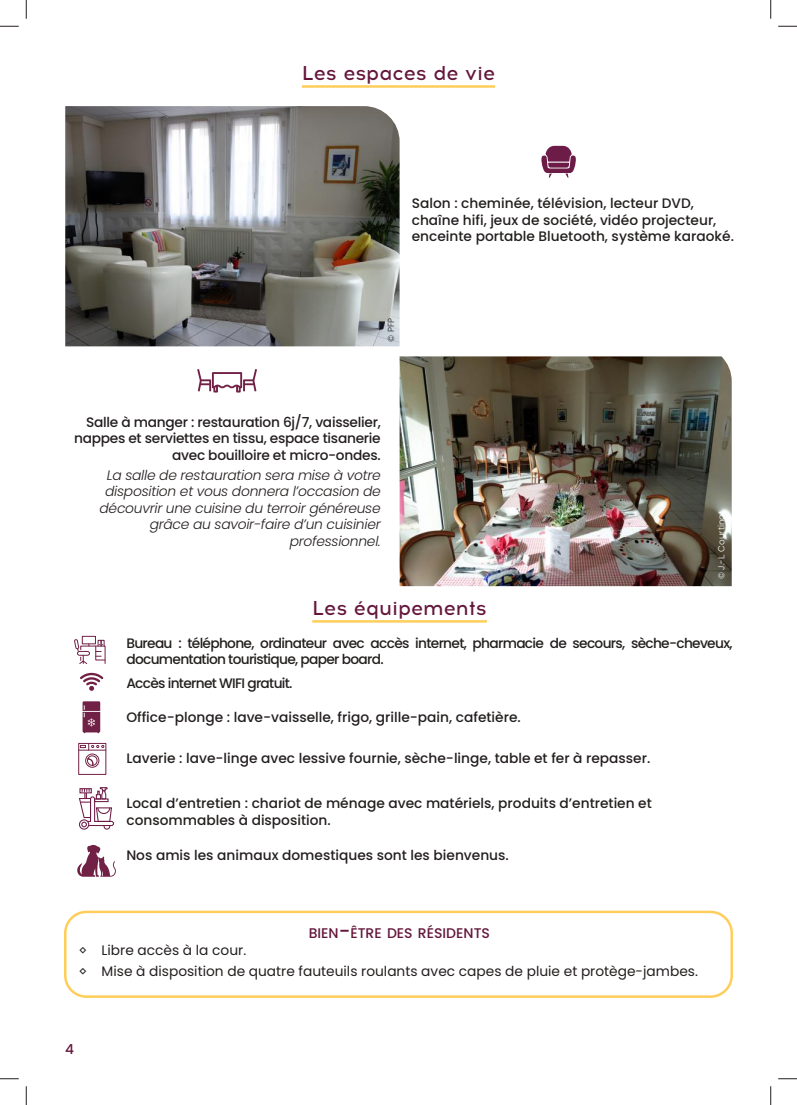
<style>
.page{position:relative;width:797px;height:1105px;background:#fff}
.page>*{position:absolute;margin:0;border:0;box-sizing:border-box;transform-origin:0 0}
.t1{font:500 20px "Acrom";color:#64173c}
.t2{font:500 14px "Poppins";color:#64173c}
.t3{font:500 13.75px/16.5px "Poppins";color:#241f1f}
.t4{font:italic 300 13.75px/16.5px "Poppins";letter-spacing:-.02em;color:#241f1f;text-align:right}
.t5{font:500 13.75px/16.5px "Poppins";letter-spacing:-.05em;color:#241f1f}
.t6{font:500 13.75px/16.5px "Poppins";letter-spacing:-.02em;color:#241f1f;text-align:right}
.t7{font:13.75px/21.5px "Poppins";color:#241f1f}
.t8{font:500 13.75px "Poppins";color:#64173c}
.t9{font:300 8.75px "Poppins";color:#fff}
.t10{font:300 8.75px "Poppins";color:#241f1f}
.s1{font-size:20px}
</style>
<div class="page">
<div style="left:64px;top:911px;width:669px;height:87px;border:2px solid #ffce5a;border-radius:21px"></div>
<hr style="left:302px;top:85px;width:193px;height:3px;background:#ffce5a">
<svg style="left:541px;top:146px;width:35px;height:32px"></svg>
<svg style="left:197px;top:369px;width:60px;height:23px"></svg>
<div style="left:82px;top:636px;width:14px;height:8px;border:1px solid #712145"></div>
<svg style="left:74px;top:639px;width:32px;height:25px"></svg>
<img style="left:65px;top:106px;width:334px;height:240px">
<svg style="left:83px;top:701px;width:17px;height:32px"></svg>
<div style="left:78px;top:743px;width:28px;height:32px;border:1px solid #712145"></div>
<div style="left:85px;top:754px;width:14px;height:14px;border:1px solid #712145;border-radius:50%"></div>
<svg style="left:79px;top:743px;width:27px;height:23px"></svg>
<div style="left:104px;top:823px;width:6px;height:7px;border:1px solid #6d1b47;border-radius:50%"></div>
<div style="left:79px;top:819px;width:10px;height:11px;border:1px solid #6d1b47;border-radius:50%"></div>
<svg style="left:78px;top:787px;width:36px;height:42px"></svg>
<svg style="left:77px;top:845px;width:39px;height:32px"></svg>
<svg style="left:80px;top:673px;width:23px;height:18px"></svg>
<hr style="left:312px;top:620px;width:175px;height:3px;background:#ffce5a">
<img style="left:399px;top:356px;width:332px;height:230px">
<svg style="left:0;top:25px;width:19px;height:2px"></svg>
<svg style="left:778px;top:25px;width:19px;height:2px"></svg>
<svg style="left:0;top:1078px;width:19px;height:1px"></svg>
<svg style="left:778px;top:1078px;width:19px;height:1px"></svg>
<svg style="left:25px;top:0;width:2px;height:19px"></svg>
<svg style="left:25px;top:1086px;width:2px;height:19px"></svg>
<svg style="left:770px;top:0;width:1px;height:19px"></svg>
<svg style="left:770px;top:1086px;width:1px;height:19px"></svg>
<h1 class="t1" style="left:302px;top:60px;width:195px">Les espaces de vie</h1>
<p class="t3" style="left:412px;top:195px;width:324px">Salon : cheminée, télévision, lecteur DVD, chaîne hifi, jeux de société, vidéo projecteur, enceinte portable Bluetooth, système karaoké.</p>
<p class="t10" style="left:386px;top:342px;width:25px;rotate:-90deg">© PFP</p>
<p class="t6" style="left:74px;top:414px;width:308px">Salle à manger : restauration 6j/7, vaisselier, nappes et serviettes en tissu, espace tisanerie avec bouilloire et micro-ondes.</p>
<p class="t4" style="left:99px;top:467px;width:283px">La salle de restauration sera mise à votre disposition et vous donnera l’occasion de découvrir une cuisine du terroir généreuse grâce au savoir-faire d’un cuisinier professionnel.</p>
<p class="t9" style="left:716px;top:579px;width:70px;rotate:-90deg">© J.-L. Courtinat</p>
<h1 class="t1" style="left:312px;top:595px;width:176px">Les équipements</h1>
<p class="t5" style="left:126px;top:634px;width:607px">Bureau : téléphone, ordinateur avec accès internet, pharmacie de secours, sèche-cheveux, documentation touristique, paper board.</p>
<p class="t5" style="left:126px;top:675px;width:168px">Accès internet WIFI gratuit.</p>
<p class="t3" style="left:126px;top:709px;width:396px">Office-plonge : lave-vaisselle, frigo, grille-pain, cafetière.</p>
<p class="t3" style="left:126px;top:750px;width:525px">Laverie : lave-linge avec lessive fournie, sèche-linge, table et fer à repasser.</p>
<p class="t3" style="left:126px;top:795px;width:527px">Local d’entretien : chariot de ménage avec matériels, produits d’entretien et consommables à disposition.</p>
<p class="t3" style="left:126px;top:847px;width:384px">Nos amis les animaux domestiques sont les bienvenus.</p>
<p class="t2" style="left:309px;top:925px;width:183px">BIEN<span class="s1">-</span>ÊTRE DES RÉSIDENTS</p>
<p class="t7" style="left:79px;top:939px;width:620px">◊ Libre accès à la cour.<br>◊ Mise à disposition de quatre fauteuils roulants avec capes de pluie et protège-jambes.</p>
<p class="t8" style="left:65px;top:1041px;width:10px">4</p>
</div>
